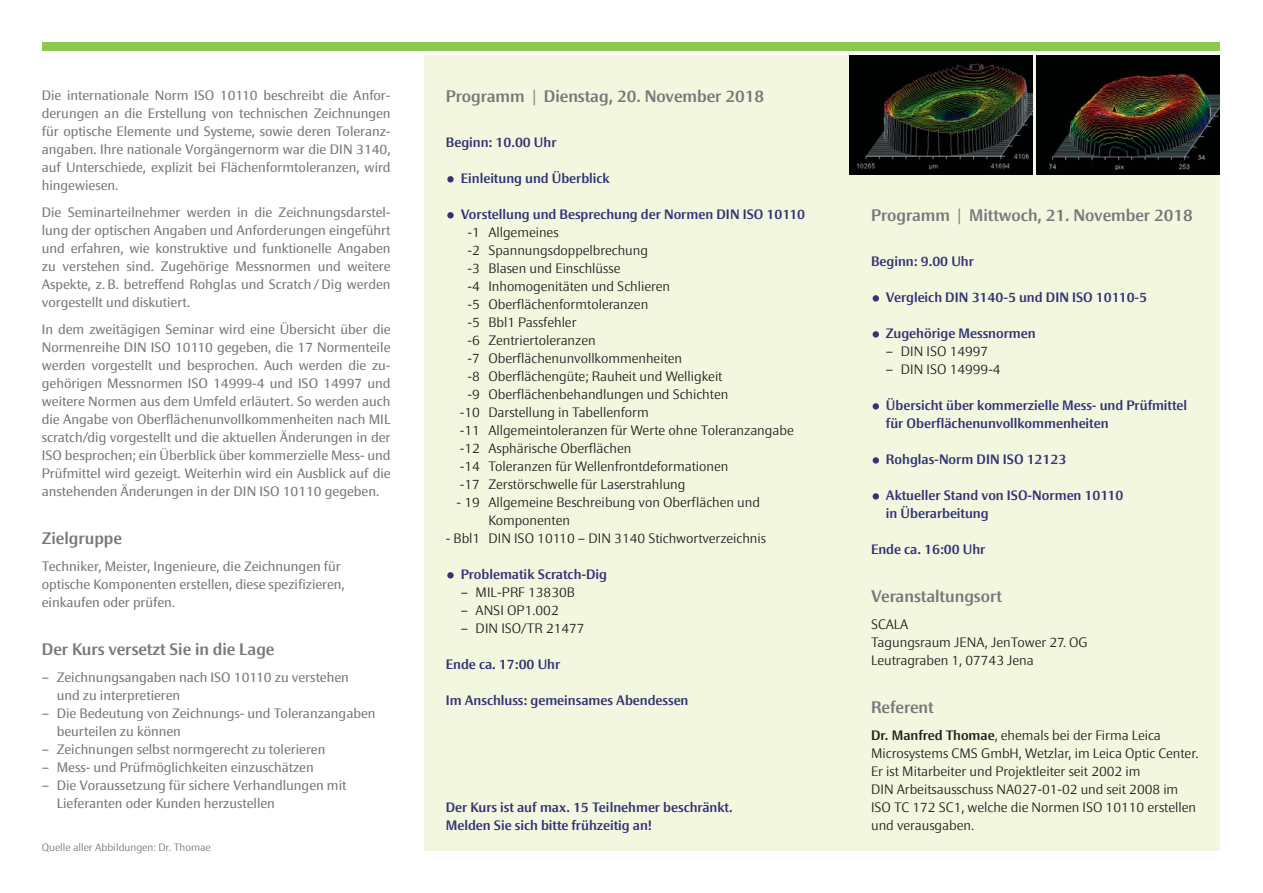
<style>
.page{position:relative;width:1263px;height:893px;background:#fff}
.page>*{position:absolute;margin:0;border:0;box-sizing:border-box;transform-origin:0 0}
.t1{font:500 16.5px "Epoca Classic";color:#77787b}
.t2{font:13.5px/18px "Epoca Classic";color:#77787b}
.t3{font:300 13.5px/18px "Epoca Classic";color:#231f20}
.t4{font:500 13.5px/18px "Epoca Classic";color:#333376}
.t5{font:300 10.5px "Epoca Classic";color:#77787b}
.s1{font-weight:300}
.s2{font-weight:500}
</style>
<div class="page">
<div style="left:425px;top:55px;width:795px;height:796px;background:#f3f7df"></div>
<img style="left:850px;top:55px;width:183px;height:120px">
<img style="left:1037px;top:55px;width:183px;height:120px">
<div style="left:873px;top:493px;width:6px;height:7px;background:#333376;border-radius:50%"></div>
<div style="left:873px;top:457px;width:6px;height:7px;background:#333376;border-radius:50%"></div>
<div style="left:873px;top:403px;width:6px;height:7px;background:#333376;border-radius:50%"></div>
<div style="left:873px;top:331px;width:6px;height:7px;background:#333376;border-radius:50%"></div>
<div style="left:873px;top:295px;width:6px;height:7px;background:#333376;border-radius:50%"></div>
<div style="left:42px;top:43px;width:1178px;height:8px;background:#8ec750"></div>
<div style="left:447px;top:572px;width:7px;height:6px;background:#333376;border-radius:50%"></div>
<div style="left:447px;top:212px;width:7px;height:6px;background:#333376;border-radius:50%"></div>
<div style="left:447px;top:176px;width:7px;height:6px;background:#333376;border-radius:50%"></div>
<p class="t2" style="left:42px;top:88px;width:350px;text-align:justify">Die internationale Norm ISO 10110 beschreibt die Anfor&shy;derungen an die Erstellung von technischen Zeichnungen für optische Elemente und Systeme, sowie deren Toleranz&shy;angaben. Ihre nationale Vorgängernorm war die DIN 3140, auf Unterschiede, explizit bei Flächenformtoleranzen, wird hingewiesen.</p>
<p class="t2" style="left:42px;top:205px;width:350px;text-align:justify">Die Seminarteilnehmer werden in die Zeichnungsdarstel&shy;lung der optischen Angaben und Anforderungen eingeführt und erfahren, wie konstruktive und funktionelle Angaben zu verstehen sind. Zugehörige Messnormen und weitere Aspekte, z. B. betreffend Rohglas und Scratch / Dig werden vorgestellt und diskutiert.</p>
<p class="t2" style="left:42px;top:322px;width:350px;text-align:justify">In dem zweitägigen Seminar wird eine Übersicht über die Normenreihe DIN ISO 10110 gegeben, die 17 Normenteile werden vorgestellt und besprochen. Auch werden die zu&shy;gehörigen Messnormen ISO 14999-4 und ISO 14997 und weitere Normen aus dem Umfeld erläutert. So werden auch die Angabe von Oberflächenunvollkommenheiten nach MIL scratch/dig vorgestellt und die aktuellen Änderungen in der ISO besprochen; ein Überblick über kommerzielle Mess- und Prüfmittel wird gezeigt. Weiterhin wird ein Ausblick auf die anstehenden Änderungen in der DIN ISO 10110 gegeben.</p>
<p class="t1" style="left:42px;top:532px;width:82px">Zielgruppe</p>
<p class="t2" style="left:42px;top:559px;width:304px">Techniker, Meister, Ingenieure, die Zeichnungen für optische Komponenten erstellen, diese spezifizieren, einkaufen oder prüfen.</p>
<p class="t1" style="left:42px;top:643px;width:234px">Der Kurs versetzt Sie in die Lage</p>
<p class="t2" style="left:57px;top:670px;width:294px;text-indent:-15px">– Zeichnungsangaben nach ISO 10110 zu verstehen und zu interpretieren</p>
<p class="t2" style="left:57px;top:706px;width:320px;text-indent:-15px">– Die Bedeutung von Zeichnungs- und Toleranzangaben beurteilen zu können</p>
<p class="t2" style="left:42px;top:742px;width:285px">– Zeichnungen selbst normgerecht zu tolerieren</p>
<p class="t2" style="left:42px;top:760px;width:273px">– Mess- und Prüfmöglichkeiten einzuschätzen</p>
<p class="t2" style="left:57px;top:778px;width:291px;text-indent:-15px">– Die Voraussetzung für sichere Verhandlungen mit<br>Lieferanten oder Kunden herzustellen</p>
<p class="t5" style="left:42px;top:843px;width:170px">Quelle aller Abbildungen: Dr. Thomae</p>
<p class="t1" style="left:446px;top:90px;width:320px">Programm <span class="s1">|</span> Dienstag, 20. November 2018</p>
<p class="t4" style="left:446px;top:134px;width:112px">Beginn: 10.00 Uhr</p>
<p class="t4" style="left:461px;top:170px;width:151px">Einleitung und Überblick</p>
<p class="t4" style="left:461px;top:206px;width:346px">Vorstellung und Besprechung der Normen DIN ISO 10110</p>
<p class="t3" style="left:467px;top:224px;width:93px">-1 Allgemeines</p>
<p class="t3" style="left:467px;top:242px;width:182px">-2 Spannungsdoppelbrechung</p>
<p class="t3" style="left:467px;top:260px;width:154px">-3 Blasen und Einschlüsse</p>
<p class="t3" style="left:467px;top:278px;width:204px">-4 Inhomogenitäten und Schlieren</p>
<p class="t3" style="left:467px;top:296px;width:182px">-5 Oberflächenformtoleranzen</p>
<p class="t3" style="left:467px;top:314px;width:111px">-5 Bbl1 Passfehler</p>
<p class="t3" style="left:467px;top:332px;width:130px">-6 Zentriertoleranzen</p>
<p class="t3" style="left:467px;top:350px;width:216px">-7 Oberflächenunvollkommenheiten</p>
<p class="t3" style="left:467px;top:368px;width:256px">-8 Oberflächengüte; Rauheit und Welligkeit</p>
<p class="t3" style="left:467px;top:386px;width:262px">-9 Oberflächenbehandlungen und Schichten</p>
<p class="t3" style="left:460px;top:404px;width:190px">-10 Darstellung in Tabellenform</p>
<p class="t3" style="left:460px;top:422px;width:335px">-11 Allgemeintoleranzen für Werte ohne Toleranzangabe</p>
<p class="t3" style="left:460px;top:440px;width:173px">-12 Asphärische Oberflächen</p>
<p class="t3" style="left:460px;top:458px;width:270px">-14 Toleranzen für Wellenfrontdeformationen</p>
<p class="t3" style="left:460px;top:476px;width:227px">-17 Zerstörschwelle für Laserstrahlung</p>
<p class="t3" style="left:488px;top:494px;width:273px;text-indent:-32px">- 19 Allgemeine Beschreibung von Oberflächen und<br>Komponenten</p>
<p class="t3" style="left:446px;top:530px;width:322px">- Bbl1 DIN ISO 10110 – DIN 3140 Stichwortverzeichnis</p>
<p class="t4" style="left:461px;top:566px;width:148px">Problematik Scratch-Dig</p>
<p class="t3" style="left:461px;top:584px;width:116px">– MIL-PRF 13830B</p>
<p class="t3" style="left:461px;top:602px;width:100px">– ANSI OP1.002</p>
<p class="t3" style="left:461px;top:620px;width:125px">– DIN ISO/TR 21477</p>
<p class="t4" style="left:446px;top:656px;width:116px">Ende ca. 17:00 Uhr</p>
<p class="t4" style="left:446px;top:692px;width:244px">Im Anschluss: gemeinsames Abendessen</p>
<p class="t4" style="left:446px;top:799px;width:288px">Der Kurs ist auf max. 15 Teilnehmer beschränkt.<br>Melden Sie sich bitte frühzeitig an!</p>
<p class="t1" style="left:871px;top:209px;width:323px">Programm <span class="s1">|</span> Mittwoch, 21. November 2018</p>
<p class="t4" style="left:871px;top:253px;width:104px">Beginn: 9.00 Uhr</p>
<p class="t4" style="left:886px;top:289px;width:263px">Vergleich DIN 3140-5 und DIN ISO 10110-5</p>
<p class="t4" style="left:886px;top:325px;width:151px">Zugehörige Messnormen</p>
<p class="t3" style="left:886px;top:343px;width:104px">– DIN ISO 14997</p>
<p class="t3" style="left:886px;top:361px;width:116px">– DIN ISO 14999-4</p>
<p class="t4" style="left:886px;top:397px;width:303px">Übersicht über kommerzielle Mess- und Prüfmittel für Oberflächenunvollkommenheiten</p>
<p class="t4" style="left:886px;top:451px;width:182px">Rohglas-Norm DIN ISO 12123</p>
<p class="t4" style="left:886px;top:487px;width:239px">Aktueller Stand von ISO-Normen 10110 in Überarbeitung</p>
<p class="t4" style="left:871px;top:541px;width:116px">Ende ca. 16:00 Uhr</p>
<p class="t1" style="left:871px;top:590px;width:132px">Veranstaltungsort</p>
<p class="t3" style="left:871px;top:616px;width:218px">SCALA<br>Tagungsraum JENA, JenTower 27. OG<br>Leutragraben 1, 07743 Jena</p>
<p class="t1" style="left:871px;top:701px;width:64px">Referent</p>
<p class="t3" style="left:871px;top:727px;width:329px"><span class="s2">Dr. Manfred Thomae</span>, ehemals bei der Firma Leica Microsystems CMS GmbH, Wetzlar, im Leica Optic Center.<br>Er ist Mitarbeiter und Projektleiter seit 2002 im<br>DIN Arbeitsausschuss NA027-01-02 und seit 2008 im ISO TC 172 SC1, welche die Normen ISO 10110 erstellen und verausgaben.</p>
</div>
